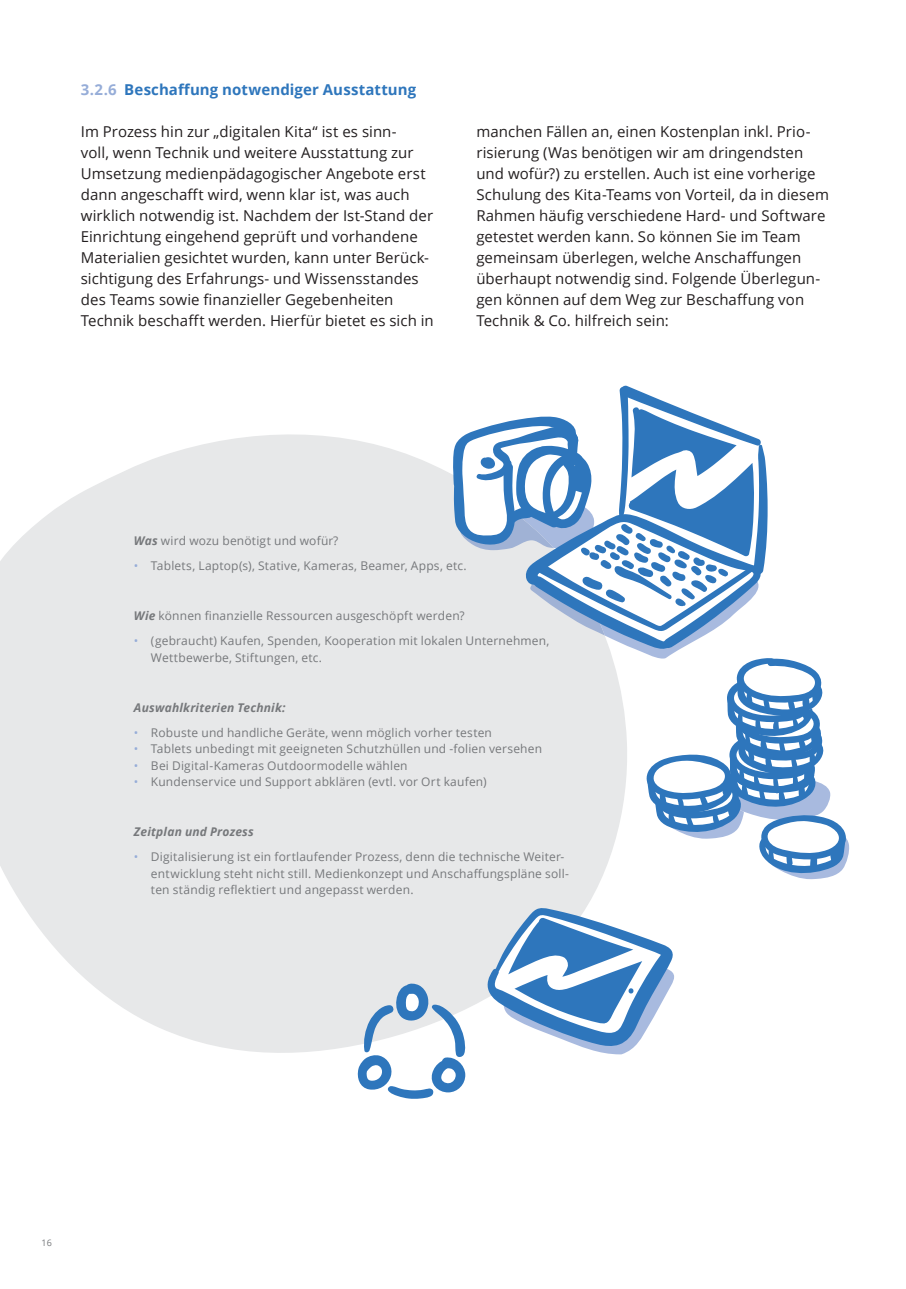
<style>
.page{position:relative;width:906px;height:1289px;background:#fff}
.page>*{position:absolute;margin:0;border:0;box-sizing:border-box;transform-origin:0 0}
.t1{font:15px/21px "Open Sans";letter-spacing:.005em;color:#231f20}
.t2{font:700 15px "Open Sans";letter-spacing:.01em;color:#2e76bc}
.t3{font:12px/16.5px "Open Sans";letter-spacing:.015em;color:#76787b}
.t4{font:italic 700 12px "Open Sans";letter-spacing:.015em;color:#76787b}
.t5{font:9px "Open Sans";color:#76787b}
.s1{color:#96add8}
.s2{font-weight:700;font-style:italic}
</style>
<div class="page">
<svg style="left:0;top:434px;width:622px;height:621px;background:#e9eaeb"></svg>
<svg style="left:486px;top:907px;width:188px;height:147px"></svg>
<svg style="left:356px;top:982px;width:110px;height:116px"></svg>
<svg style="left:453px;top:385px;width:397px;height:494px"></svg>
<p class="t2" style="left:81px;top:79px;width:337px"><span class="s1">3.2.6</span> Beschaffung notwendiger Ausstattung</p>
<p class="t1" style="left:81px;top:120px;width:354px">Im Prozess hin zur „digitalen Kita“ ist es sinn-<br>voll, wenn Technik und weitere Ausstattung zur Umsetzung medienpädagogischer Angebote erst dann angeschafft wird, wenn klar ist, was auch wirklich notwendig ist. Nachdem der Ist-Stand der Einrichtung eingehend geprüft und vorhandene Materialien gesichtet wurden, kann unter Berück&shy;sichtigung des Erfahrungs- und Wissensstandes des Teams sowie finanzieller Gegebenheiten Technik beschafft werden. Hierfür bietet es sich in</p>
<p class="t1" style="left:476px;top:120px;width:354px">manchen Fällen an, einen Kostenplan inkl. Prio&shy;risierung (Was benötigen wir am dringendsten und wofür?) zu erstellen. Auch ist eine vorherige Schulung des Kita-Teams von Vorteil, da in diesem Rahmen häufig verschiedene Hard- und Software getestet werden kann. So können Sie im Team gemeinsam überlegen, welche Anschaffungen überhaupt notwendig sind. Folgende Überlegun&shy;gen können auf dem Weg zur Beschaffung von Technik &amp; Co. hilfreich sein:</p>
<p class="t3" style="left:134px;top:532px;width:206px"><span class="s2">Was</span> wird wozu benötigt und wofür?</p>
<p class="t3" style="left:134px;top:557px;width:334px"><span class="s1">•</span> Tablets, Laptop(s), Stative, Kameras, Beamer, Apps, etc.</p>
<p class="t3" style="left:134px;top:607px;width:332px"><span class="s2">Wie</span> können finanzielle Ressourcen ausgeschöpft werden?</p>
<p class="t3" style="left:151px;top:632px;width:400px;text-indent:-17px"><span class="s1">•</span> (gebraucht) Kaufen, Spenden, Kooperation mit lokalen Unternehmen,<br>Wettbewerbe, Stiftungen, etc.</p>
<p class="t4" style="left:134px;top:698px;width:153px">Auswahlkriterien Technik:</p>
<p class="t3" style="left:134px;top:723px;width:359px"><span class="s1">•</span> Robuste und handliche Geräte, wenn möglich vorher testen</p>
<p class="t3" style="left:134px;top:740px;width:410px"><span class="s1">•</span> Tablets unbedingt mit geeigneten Schutzhüllen und -folien versehen</p>
<p class="t3" style="left:134px;top:756px;width:275px"><span class="s1">•</span> Bei Digital-Kameras Outdoormodelle wählen</p>
<p class="t3" style="left:134px;top:773px;width:354px"><span class="s1">•</span> Kundenservice und Support abklären (evtl. vor Ort kaufen)</p>
<p class="t4" style="left:134px;top:823px;width:121px">Zeitplan und Prozess</p>
<p class="t3" style="left:151px;top:848px;width:419px;text-indent:-17px"><span class="s1">•</span> Digitalisierung ist ein fortlaufender Prozess, denn die technische Weiter&shy;entwicklung steht nicht still. Medienkonzept und Anschaffungspläne soll&shy;ten ständig reflektiert und angepasst werden.</p>
<p class="t5" style="left:42px;top:1236px;width:12px">16</p>
</div>
